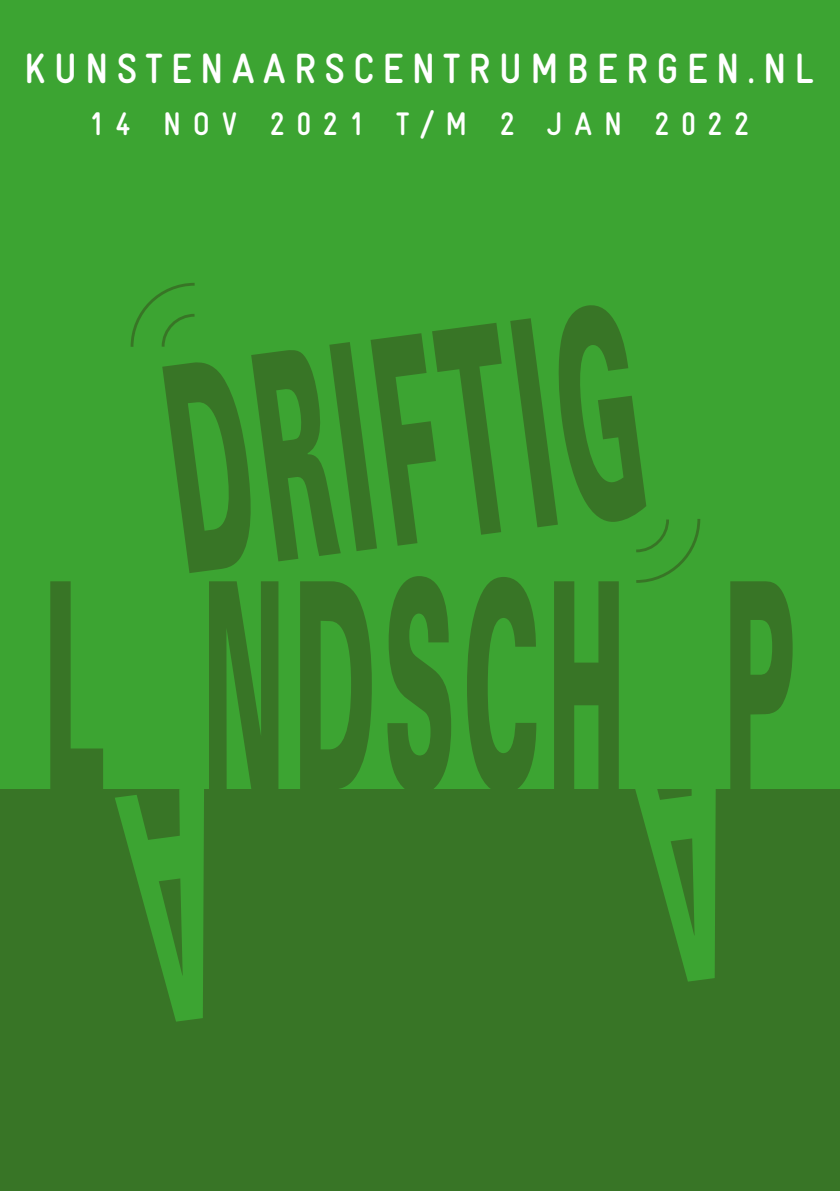
<style>
.page{position:relative;width:840px;height:1191px;background:#fff}
.page>*{position:absolute;margin:0;border:0;box-sizing:border-box;transform-origin:0 0}
.t1{font:900 288.2px "Univers";letter-spacing:.07em;color:#387526;scale:.35 1}
.t2{font:700 42.4px "Gravur Condensed";letter-spacing:.19em;color:#fff}
.t3{font:700 32.6px "Gravur Condensed";letter-spacing:.35em;color:#fff}
</style>
<div class="page">
<div style="left:0;top:0;width:839px;height:1191px;background:#3ca432"></div>
<div style="left:0;top:789px;width:839px;height:402px;background:#387526"></div>
<svg style="left:130px;top:283px;width:65px;height:64px"></svg>
<svg style="left:636px;top:519px;width:65px;height:64px"></svg>
<p class="t2" style="left:24px;top:45px;width:791px">KUNSTENAARSCENTRUMBERGEN.NL</p>
<p class="t3" style="left:89px;top:106px;width:660px">14 NOV 2021 T/M 2 JAN 2022</p>
<h1 class="t1" style="left:143px;top:294px;width:1360px;rotate:-8deg">DRIFTIG</h1>
<h1 class="t1" style="left:44px;top:505px;width:2147px">L NDSCH P</h1>
</div>
